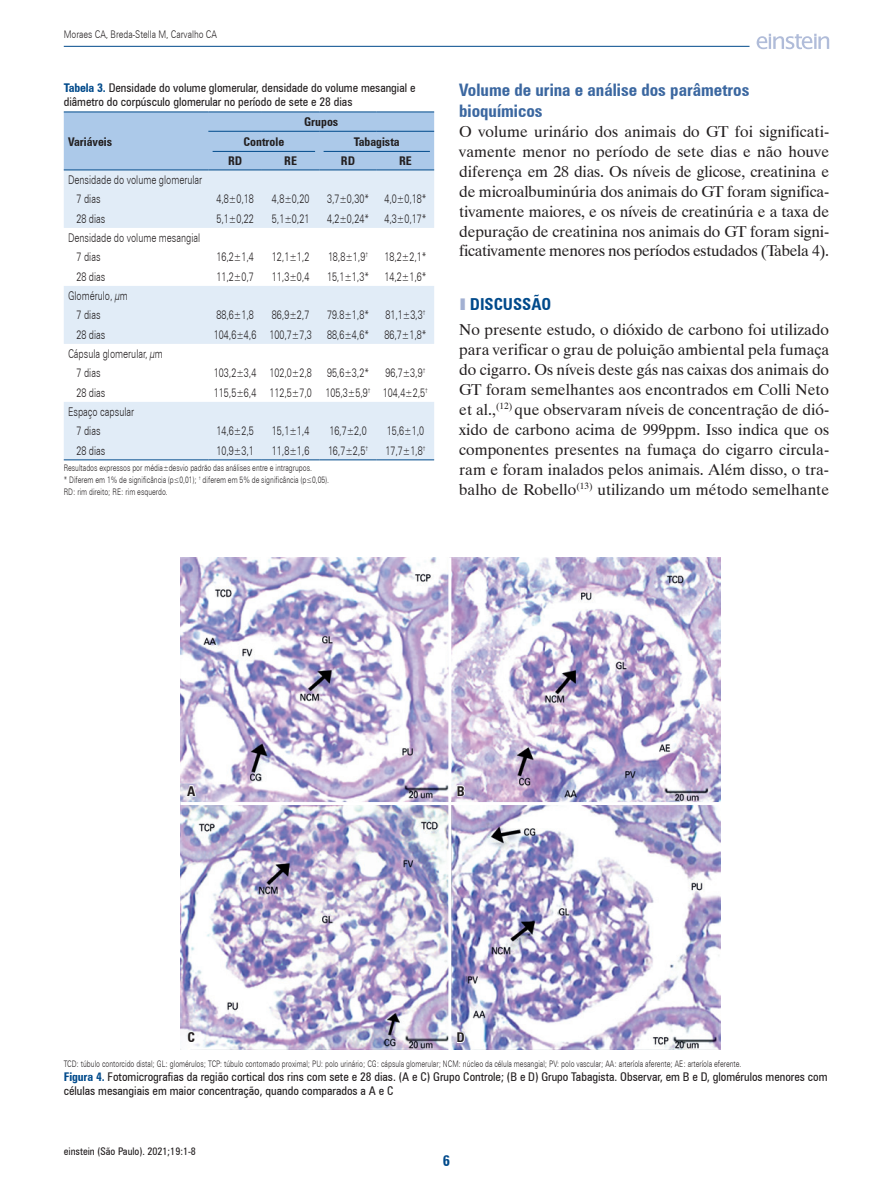
<style>
.page{position:relative;width:893px;height:1191px;background:#fff}
.page>*{position:absolute;margin:0;border:0;box-sizing:border-box;transform-origin:0 0}
.t1{font:700 condensed 17.25px/20.5px "Zurich BT";color:#3b67a0}
.t2{font:700 condensed 16.5px "Zurich BT";color:#004a8b}
.t3{font:15.75px/20px "Dutch 801 BT";letter-spacing:-.02em;color:#231f20;text-align:justify}
.t4{font:700 condensed 15px "Zurich BT";color:#004a8b}
.t5{font:700 condensed 13.5px "Zurich BT";color:#231f20}
.t6{font:300 12px/19.4px "Zurich BT";color:#231f20;scale:.75 1}
.t7{font:condensed 12px/13.5px "Zurich BT";color:#231f20}
.t8{font:700 condensed 12px "Zurich BT";color:#231f20}
.t9{font:300 10.5px "Zurich BT";color:#231f20;scale:.8 1}
.t10{font:condensed 10.5px "Zurich BT";color:#231f20}
.t11{font:300 9px/12px "Zurich BT";color:#231f20;scale:.75 1}
.s1{font-weight:700;color:#004a8b}
.s2{color:#a2b0d2}
</style>
<div class="page">
<svg style="left:757px;top:34px;width:72px;height:15px"></svg>
<hr style="left:64px;top:46px;width:685px;height:1px;background:#004a8b">
<div style="left:64px;top:113px;width:370px;height:56px;background:#acc9e9"></div>
<svg style="left:64px;top:170px;width:370px;height:289px;fill:#e1ecf7"></svg>
<hr style="left:208px;top:131px;width:54px;height:1px;background:#004a8b">
<hr style="left:262px;top:131px;width:57px;height:1px;background:#004a8b">
<hr style="left:319px;top:131px;width:58px;height:1px;background:#004a8b">
<hr style="left:377px;top:131px;width:57px;height:1px;background:#004a8b">
<hr style="left:64px;top:112px;width:144px;height:1px;background:#004a8b">
<hr style="left:208px;top:112px;width:54px;height:1px;background:#004a8b">
<hr style="left:262px;top:112px;width:57px;height:1px;background:#004a8b">
<hr style="left:319px;top:112px;width:58px;height:1px;background:#004a8b">
<hr style="left:377px;top:112px;width:57px;height:1px;background:#004a8b">
<hr style="left:64px;top:169px;width:144px;height:1px;background:#004a8b">
<hr style="left:208px;top:169px;width:54px;height:1px;background:#004a8b">
<hr style="left:262px;top:169px;width:57px;height:1px;background:#004a8b">
<hr style="left:319px;top:169px;width:58px;height:1px;background:#004a8b">
<hr style="left:377px;top:169px;width:57px;height:1px;background:#004a8b">
<hr style="left:64px;top:459px;width:144px;height:1px;background:#004a8b">
<hr style="left:208px;top:459px;width:54px;height:1px;background:#004a8b">
<hr style="left:262px;top:459px;width:57px;height:1px;background:#004a8b">
<hr style="left:319px;top:459px;width:58px;height:1px;background:#004a8b">
<hr style="left:377px;top:459px;width:57px;height:1px;background:#004a8b">
<hr style="left:213px;top:151px;width:102px;height:1px;background:#004a8b">
<hr style="left:324px;top:151px;width:106px;height:1px;background:#004a8b">
<img style="left:181px;top:557px;width:540px;height:492px">
<hr style="left:448px;top:557px;width:3px;height:495px;background:#fff">
<hr style="left:180px;top:802px;width:545px;height:3px;background:#fff">
<svg style="left:185px;top:784px;width:12px;height:13px"></svg>
<svg style="left:187px;top:1030px;width:9px;height:14px"></svg>
<svg style="left:456px;top:1030px;width:10px;height:13px"></svg>
<svg style="left:451px;top:784px;width:15px;height:13px"></svg>
<p class="t9" style="left:64px;top:28px;width:193px">Moraes CA, Breda-Stella M, Carvalho CA</p>
<p class="t7" style="left:64px;top:81px;width:353px"><span class="s1">Tabela 3.</span> Densidade do volume glomerular, densidade do volume mesangial e diâmetro do corpúsculo glomerular no período de sete e 28 dias</p>
<p class="t8" style="left:68px;top:134px;width:46px">Variáveis</p>
<p class="t8" style="left:304px;top:115px;width:36px">Grupos</p>
<p class="t8" style="left:243px;top:134px;width:42px">Controle</p>
<p class="t8" style="left:354px;top:134px;width:48px">Tabagista</p>
<p class="t6" style="left:77px;top:170px;width:169px;text-indent:-9px">Densidade do volume glomerular<br>7 dias</p>
<p class="t8" style="left:228px;top:153px;width:16px">RD</p>
<p class="t8" style="left:284px;top:153px;width:14px">RE</p>
<p class="t8" style="left:341px;top:153px;width:16px">RD</p>
<p class="t8" style="left:399px;top:153px;width:14px">RE</p>
<p class="t6" style="left:216px;top:189px;width:51px">4,8±0,18</p>
<p class="t6" style="left:272px;top:189px;width:51px">4,8±0,20</p>
<p class="t6" style="left:327px;top:189px;width:58px">3,7±0,30*</p>
<p class="t6" style="left:384px;top:189px;width:58px">4,0±0,18*</p>
<p class="t6" style="left:77px;top:209px;width:40px">28 dias</p>
<p class="t6" style="left:216px;top:209px;width:51px">5,1±0,22</p>
<p class="t6" style="left:272px;top:209px;width:51px">5,1±0,21</p>
<p class="t6" style="left:327px;top:209px;width:58px">4,2±0,24*</p>
<p class="t6" style="left:384px;top:209px;width:58px">4,3±0,17*</p>
<p class="t6" style="left:77px;top:228px;width:166px;text-indent:-9px">Densidade do volume mesangial<br>7 dias</p>
<p class="t6" style="left:216px;top:247px;width:51px">16,2±1,4</p>
<p class="t6" style="left:272px;top:247px;width:51px">12,1±1,2</p>
<p class="t6" style="left:328px;top:247px;width:55px">18,8±1,9<sup>†</sup></p>
<p class="t6" style="left:384px;top:247px;width:58px">18,2±2,1*</p>
<p class="t6" style="left:77px;top:267px;width:40px">28 dias</p>
<p class="t6" style="left:216px;top:267px;width:51px">11,2±0,7</p>
<p class="t6" style="left:272px;top:267px;width:51px">11,3±0,4</p>
<p class="t6" style="left:327px;top:267px;width:58px">15,1±1,3*</p>
<p class="t6" style="left:384px;top:267px;width:58px">14,2±1,6*</p>
<p class="t6" style="left:77px;top:286px;width:70px;text-indent:-9px">Glomérulo, µm<br>7 dias</p>
<p class="t6" style="left:216px;top:305px;width:51px">88,6±1,8</p>
<p class="t6" style="left:272px;top:305px;width:51px">86,9±2,7</p>
<p class="t6" style="left:327px;top:305px;width:58px">79.8±1,8*</p>
<p class="t6" style="left:385px;top:305px;width:55px">81,1±3,3<sup>†</sup></p>
<p class="t6" style="left:77px;top:325px;width:40px">28 dias</p>
<p class="t6" style="left:214px;top:325px;width:132px">104,6±4,6 100,7±7,3</p>
<p class="t6" style="left:327px;top:325px;width:58px">88,6±4,6*</p>
<p class="t6" style="left:384px;top:325px;width:58px">86,7±1,8*</p>
<p class="t6" style="left:77px;top:344px;width:117px;text-indent:-9px">Cápsula glomerular, µm<br>7 dias</p>
<p class="t6" style="left:214px;top:363px;width:132px">103,2±3,4 102,0±2,8</p>
<p class="t6" style="left:327px;top:363px;width:58px">95,6±3,2*</p>
<p class="t6" style="left:385px;top:363px;width:55px">96,7±3,9<sup>†</sup></p>
<p class="t6" style="left:77px;top:383px;width:40px">28 dias</p>
<p class="t6" style="left:214px;top:383px;width:287px">115,5±6,4 112,5±7,0 105,3±5,9<sup>†</sup> 104,4±2,5<sup>†</sup></p>
<p class="t6" style="left:77px;top:402px;width:78px;text-indent:-9px">Espaço capsular<br>7 dias</p>
<p class="t6" style="left:216px;top:421px;width:51px">14,6±2,5</p>
<p class="t6" style="left:272px;top:421px;width:51px">15,1±1,4</p>
<p class="t6" style="left:329px;top:421px;width:51px">16,7±2,0</p>
<p class="t6" style="left:387px;top:421px;width:51px">15,6±1,0</p>
<p class="t6" style="left:77px;top:441px;width:40px">28 dias</p>
<p class="t6" style="left:216px;top:441px;width:51px">10,9±3,1</p>
<p class="t6" style="left:272px;top:441px;width:51px">11,8±1,6</p>
<p class="t6" style="left:328px;top:441px;width:55px">16,7±2,5<sup>†</sup></p>
<p class="t6" style="left:385px;top:441px;width:55px">17,7±1,8<sup>†</sup></p>
<p class="t11" style="left:64px;top:461px;width:355px">Resultados expressos por média±desvio padrão das análises entre e intragrupos.<br>* Diferem em 1% de significância (p≤0,01); <sup>†</sup> diferem em 5% de significância (p≤0,05).<br>RD: rim direito; RE: rim esquerdo.</p>
<p class="t1" style="left:459px;top:79px;width:292px">Volume de urina e análise dos parâmetros bioquímicos</p>
<p class="t3" style="left:459px;top:121px;width:371px">O volume urinário dos animais do GT foi significati&shy;vamente menor no período de sete dias e não houve diferença em 28 dias. Os níveis de glicose, creatinina e de microalbuminúria dos animais do GT foram significa&shy;tivamente maiores, e os níveis de creatinúria e a taxa de depuração de creatinina nos animais do GT foram signi&shy;ficativamente menores nos períodos estudados (Tabela 4).</p>
<p class="t2" style="left:459px;top:294px;width:94px"><span class="s2">❚</span> DISCUSSÃO</p>
<p class="t3" style="left:459px;top:319px;width:371px">No presente estudo, o dióxido de carbono foi utilizado para verificar o grau de poluição ambiental pela fumaça do cigarro. Os níveis deste gás nas caixas dos animais do GT foram semelhantes aos encontrados em Colli Neto et al.,<sup>(12)</sup> que observaram níveis de concentração de dió&shy;xido de carbono acima de 999ppm. Isso indica que os componentes presentes na fumaça do cigarro circula&shy;ram e foram inalados pelos animais. Além disso, o tra&shy;balho de Robello<sup>(13)</sup> utilizando um método semelhante</p>
<p class="t5" style="left:187px;top:782px;width:10px">A</p>
<p class="t5" style="left:457px;top:782px;width:9px">B</p>
<p class="t5" style="left:188px;top:1029px;width:9px">C</p>
<p class="t5" style="left:457px;top:1029px;width:10px">D</p>
<p class="t11" style="left:64px;top:1057px;width:905px">TCD: túbulo contorcido distal; GL: glomérulos; TCP: túbulo contornado proximal; PU: polo urinário; CG: cápsula glomerular; NCM: núcleo da célula mesangial; PV: polo vascular; AA: arteríola aferente; AE: arteríola eferente.</p>
<p class="t7" style="left:64px;top:1069px;width:765px;line-height:14.2px"><span class="s1">Figura 4.</span> Fotomicrografias da região cortical dos rins com sete e 28 dias. (A e C) Grupo Controle; (B e D) Grupo Tabagista. Observar, em B e D, glomérulos menores com células mesangiais em maior concentração, quando comparados a A e C</p>
<p class="t10" style="left:64px;top:1144px;width:134px">einstein (São Paulo). 2021;19:1-8</p>
<p class="t4" style="left:443px;top:1151px;width:9px">6</p>
</div>
